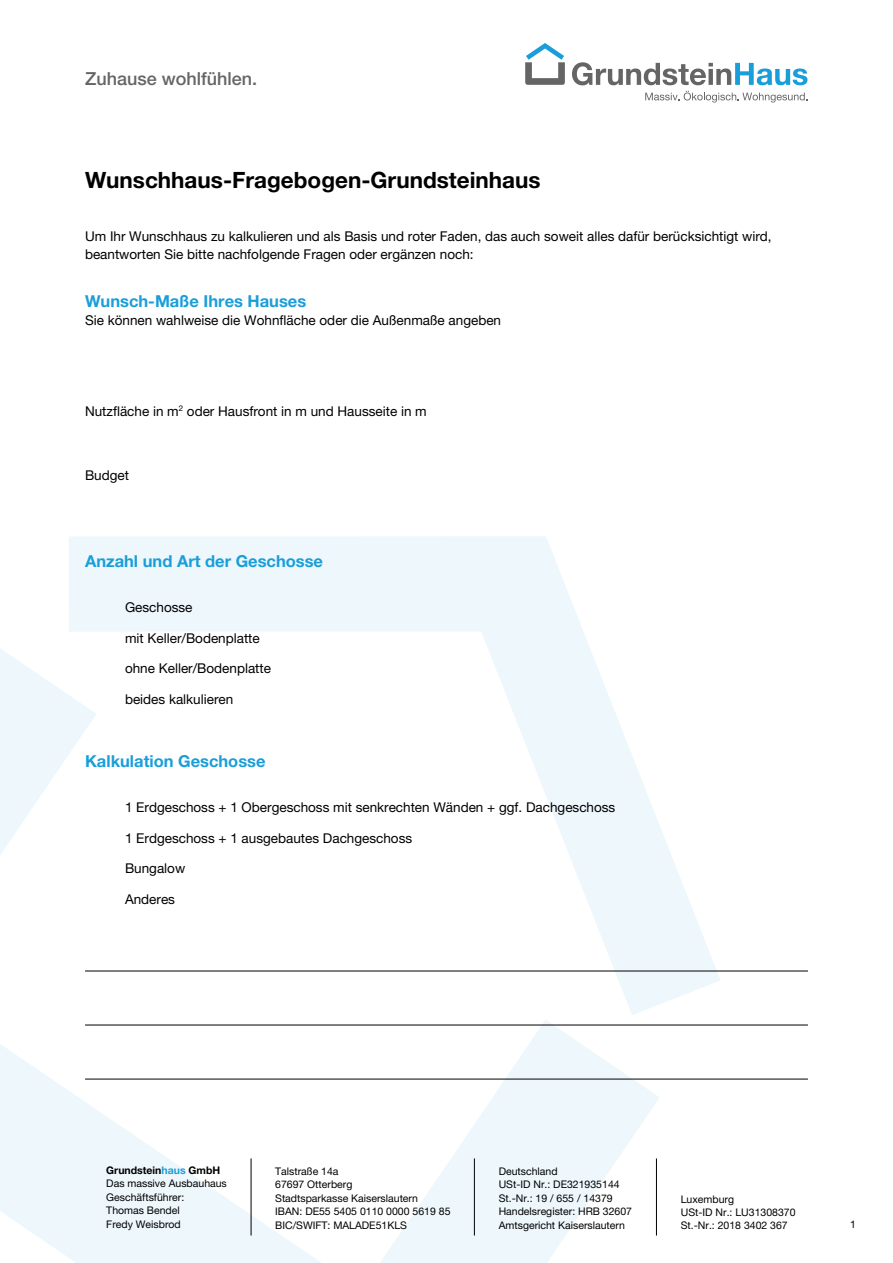
<style>
.page{position:relative;width:893px;height:1263px;background:#fff}
.page>*{position:absolute;margin:0;border:0;box-sizing:border-box;transform-origin:0 0}
.t1{font:22.5px "Helvetica Neue LT 75 Bd";color:#000}
.t2{font:18px "Helvetica Neue LT 65 Md";color:#656565}
.t3{font:16.5px "Helvetica Neue LT 75 Bd";color:#1a9eda}
.t4{font:13.5px/18px "Helvetica Neue LT 55 Rm";color:#000}
.t5{font:10.5px/13.5px "Helvetica Neue LT 55 Rm";color:#000}
.t6{font:10.5px "Helvetica Neue LT 75 Bd";color:#000}
.s1{color:#1a9eda}
</style>
<div class="page">
<svg style="left:69px;top:536px;width:652px;height:468px;fill:#edf7fc"></svg>
<svg style="left:0;top:636px;width:660px;height:627px"></svg>
<hr style="left:251px;top:1158px;width:1px;height:77px;background:#000">
<hr style="left:656px;top:1158px;width:1px;height:77px;background:#000">
<hr style="left:474px;top:1158px;width:1px;height:77px;background:#000">
<hr style="left:85px;top:971px;width:723px;height:1px;background:#000">
<hr style="left:85px;top:1025px;width:723px;height:1px;background:#000">
<hr style="left:85px;top:1079px;width:723px;height:1px;background:#000">
<svg style="left:525px;top:43px;width:40px;height:42px"></svg>
<svg style="left:572px;top:62px;width:235px;height:23px"></svg>
<svg style="left:645px;top:91px;width:163px;height:12px"></svg>
<h2 class="t2" style="left:85px;top:68px;width:174px">Zuhause wohlfühlen.</h2>
<h1 class="t1" style="left:85px;top:166px;width:457px">Wunschhaus-Fragebogen-Grundsteinhaus</h1>
<p class="t4" style="left:85px;top:227px;width:688px">Um Ihr Wunschhaus zu kalkulieren und als Basis und roter Faden, das auch soweit alles dafür berücksichtigt wird, beantworten Sie bitte nachfolgende Fragen oder ergänzen noch:</p>
<p class="t3" style="left:85px;top:290px;width:223px">Wunsch-Maße Ihres Hauses</p>
<p class="t4" style="left:85px;top:310px;width:418px">Sie können wahlweise die Wohnfläche oder die Außenmaße angeben</p>
<p class="t4" style="left:85px;top:402px;width:343px">Nutzfläche in m<sup>2</sup> oder Hausfront in m und Hausseite in m</p>
<p class="t4" style="left:85px;top:466px;width:46px">Budget</p>
<p class="t3" style="left:85px;top:551px;width:240px">Anzahl und Art der Geschosse</p>
<p class="t4" style="left:125px;top:598px;width:69px">Geschosse</p>
<p class="t4" style="left:125px;top:628px;width:136px">mit Keller/Bodenplatte</p>
<p class="t4" style="left:125px;top:659px;width:148px">ohne Keller/Bodenplatte</p>
<p class="t4" style="left:125px;top:690px;width:110px">beides kalkulieren</p>
<p class="t3" style="left:85px;top:751px;width:182px">Kalkulation Geschosse</p>
<p class="t4" style="left:125px;top:798px;width:492px">1 Erdgeschoss + 1 Obergeschoss mit senkrechten Wänden + ggf. Dachgeschoss</p>
<p class="t4" style="left:125px;top:829px;width:289px">1 Erdgeschoss + 1 ausgebautes Dachgeschoss</p>
<p class="t4" style="left:125px;top:859px;width:62px">Bungalow</p>
<p class="t4" style="left:125px;top:890px;width:52px">Anderes</p>
<p class="t6" style="left:106px;top:1163px;width:115px">Grundstein<span class="s1">haus</span> GmbH</p>
<p class="t5" style="left:106px;top:1176px;width:122px">Das massive Ausbauhaus<br>Geschäftsführer:<br>Thomas Bendel<br>Fredy Weisbrod</p>
<p class="t5" style="left:275px;top:1164px;width:177px">Talstraße 14a<br>67697 Otterberg<br>Stadtsparkasse Kaiserslautern<br>IBAN: DE55 5405 0110 0000 5619 85<br>BIC/SWIFT: MALADE51KLS</p>
<p class="t5" style="left:499px;top:1164px;width:135px">Deutschland<br>USt-ID Nr.: DE321935144<br>St.-Nr.: 19 / 655 / 14379<br>Handelsregister: HRB 32607<br>Amtsgericht Kaiserslautern</p>
<p class="t5" style="left:681px;top:1192px;width:116px;line-height:13px">Luxemburg<br>USt-ID Nr.: LU31308370<br>St.-Nr.: 2018 3402 367</p>
<p class="t5" style="left:850px;top:1218px;width:7px">1</p>
</div>
